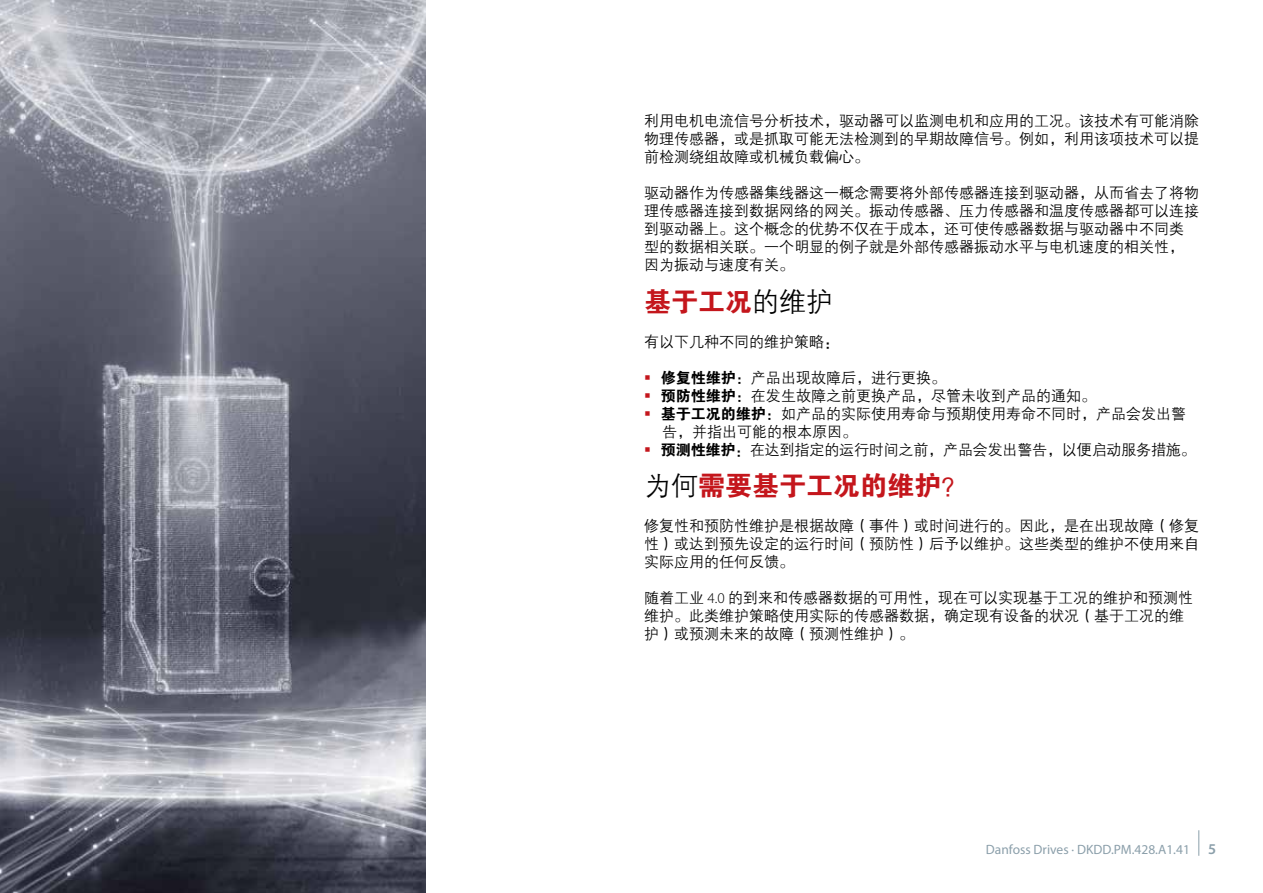
<style>
.page{position:relative;width:1263px;height:893px;background:#fff}
.page>*{position:absolute;margin:0;border:0;box-sizing:border-box;transform-origin:0 0}
.t1{font:27px "FZDHTJW GB1 0";color:#c4161c}
.t2{font:15px/18px "FZZDXJW GB1 0";color:#000}
.t3{font:13.5px "Myriad Pro";color:#8b9faa}
.s1{font-family:"FZZDXJW GB1 0";color:#000}
.s2{color:#c4161c}
.s3{font-family:"FZDHTJW GB1 0"}
.s4{font-family:"Myriad Pro";font-weight:300}
.s5{font-weight:600;font-size:15px}
</style>
<div class="page">
<img style="left:0;top:0;width:425px;height:893px">
<svg style="left:1198px;top:830px;width:1px;height:26px"></svg>
<p class="t2" style="left:644px;top:112px;width:556px;text-align:justify">利用电机电流信号分析技术，驱动器可以监测电机和应用的工况。该技术有可能消除物理传感器，或是抓取可能无法检测到的早期故障信号。例如，利用该项技术可以提前检测绕组故障或机械负载偏心。</p>
<p class="t2" style="left:644px;top:184px;width:556px">驱动器作为传感器集线器这一概念需要将外部传感器连接到驱动器，从而省去了将物理传感器连接到数据网络的网关。振动传感器、压力传感器和温度传感器都可以连接到驱动器上。这个概念的优势不仅在于成本，还可使传感器数据与驱动器中不同类型的数据相关联。一个明显的例子就是外部传感器振动水平与电机速度的相关性，因为振动与速度有关。</p>
<h1 class="t1" style="left:644px;top:286px;width:190px">基于工况<span class="s1">的维护</span></h1>
<p class="t2" style="left:644px;top:333px;width:196px">有以下几种不同的维护策略：</p>
<p class="t2" style="left:644px;top:369px;width:303px"><span class="s2">▪</span> <span class="s3">修复性维护：</span>产品出现故障后，进行更换。</p>
<p class="t2" style="left:644px;top:387px;width:453px"><span class="s2">▪</span> <span class="s3">预防性维护：</span>在发生故障之前更换产品，尽管未收到产品的通知。</p>
<p class="t2" style="left:662px;top:405px;width:525px;text-indent:-18px"><span class="s2">▪</span> <span class="s3">基于工况的维护：</span>如产品的实际使用寿命与预期使用寿命不同时，产品会发出警告，并指出可能的根本原因。</p>
<p class="t2" style="left:644px;top:441px;width:553px"><span class="s2">▪</span> <span class="s3">预测性维护</span>：在达到指定的运行时间之前，产品会发出警告，以便启动服务措施。</p>
<h1 class="t1" style="left:644px;top:471px;width:325px"><span class="s1">为何</span>需要基于工况的维护？</h1>
<p class="t2" style="left:644px;top:517px;width:556px;text-align:justify">修复性和预防性维护是根据故障（事件）或时间进行的。因此，是在出现故障（修复性）或达到预先设定的运行时间（预防性）后予以维护。这些类型的维护不使用来自实际应用的任何反馈。</p>
<p class="t2" style="left:644px;top:589px;width:550px">随着工业 <span class="s4">4.0</span> 的到来和传感器数据的可用性，现在可以实现基于工况的维护和预测性维护。此类维护策略使用实际的传感器数据，确定现有设备的状况（基于工况的维护）或预测未来的故障（预测性维护）。</p>
<p class="t3" style="left:986px;top:841px;width:232px">Danfoss Drives · DKDD.PM.428.A1.41 <span class="s5">5</span></p>
</div>
